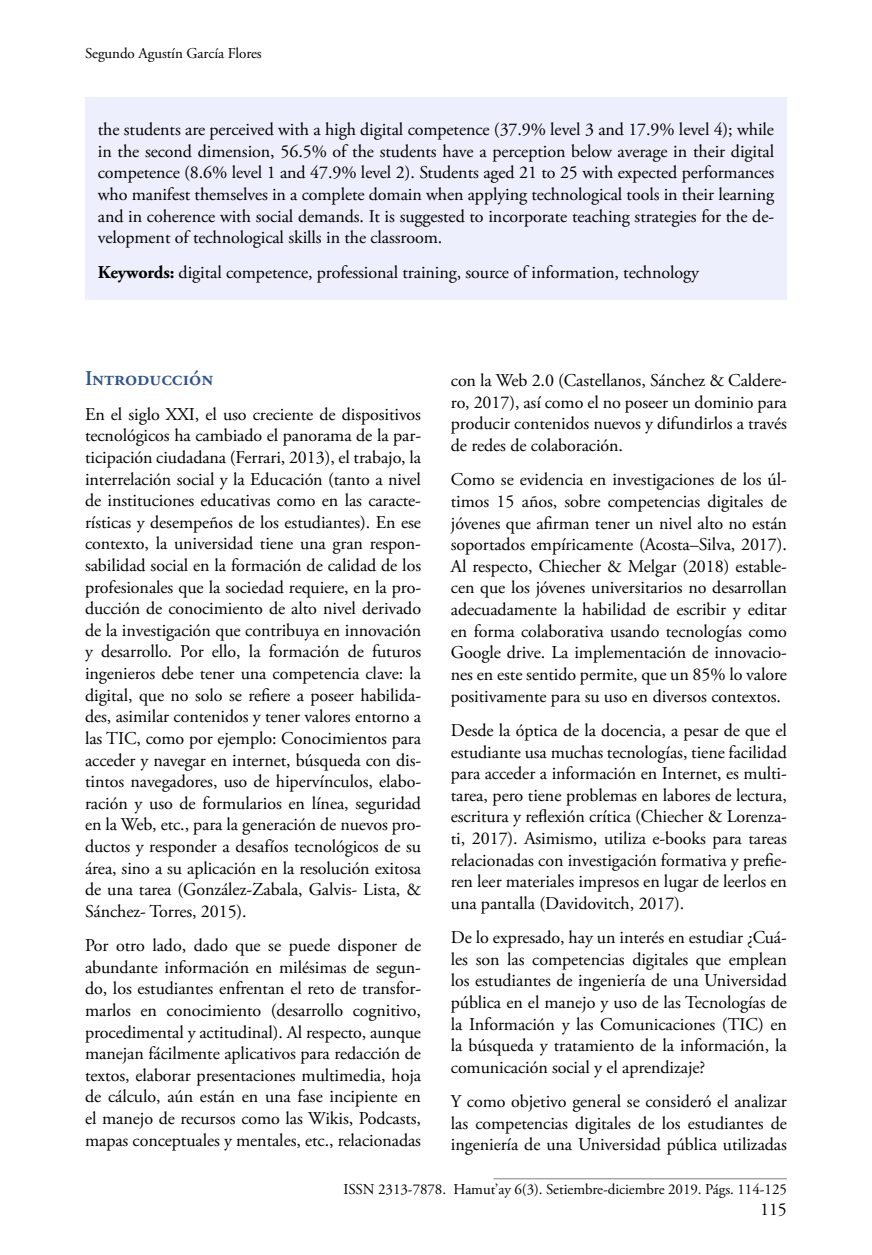
<style>
.page{position:relative;width:872px;height:1255px;background:#fff}
.page>*{position:absolute;margin:0;border:0;box-sizing:border-box;transform-origin:0 0}
.t1{font:600 21px "Adobe Garamond Pro";color:#2f548a}
.t2{font:18px/21.6px "Adobe Garamond Pro";letter-spacing:-.005em;color:#000;text-align:justify}
.t3{font:15px "Adobe Garamond Pro";letter-spacing:-.005em;color:#000}
.s1{font-weight:700}
</style>
<div class="page">
<hr style="left:493px;top:1178px;width:294px;height:1px;background:#808080">
<div style="left:85px;top:98px;width:702px;height:202px;background:#edeffc"></div>
<p class="t3" style="left:85px;top:44px;width:178px">Segundo Agustín García Flores</p>
<p class="t2" style="left:98px;top:119px;width:678px">the students are perceived with a high digital competence (37.9% level 3 and 17.9% level 4); while in the second dimension, 56.5% of the students have a perception below average in their digital competence (8.6% level 1 and 47.9% level 2). Students aged 21 to 25 with expected performances who manifest themselves in a complete domain when applying technological tools in their learning and in coherence with social demands. It is suggested to incorporate teaching strategies for the de&shy;velopment of technological skills in the classroom.</p>
<p class="t2" style="left:98px;top:262px;width:602px"><span class="s1">Keywords:</span> digital competence, professional training, source of information, technology</p>
<p class="t1" style="left:85px;top:366px;width:130px">Introducción</p>
<p class="t2" style="left:85px;top:404px;width:337px">En el siglo XXI, el uso creciente de dispositivos tecnológicos ha cambiado el panorama de la par&shy;ticipación ciudadana (Ferrari, 2013), el trabajo, la interrelación social y la Educación (tanto a nivel de instituciones educativas como en las caracte&shy;rísticas y desempeños de los estudiantes). En ese contexto, la universidad tiene una gran respon&shy;sabilidad social en la formación de calidad de los profesionales que la sociedad requiere, en la pro&shy;ducción de conocimiento de alto nivel derivado de la investigación que contribuya en innovación y desarrollo. Por ello, la formación de futuros ingenieros debe tener una competencia clave: la digital, que no solo se refiere a poseer habilida&shy;des, asimilar contenidos y tener valores entorno a las TIC, como por ejemplo: Conocimientos para acceder y navegar en internet, búsqueda con dis&shy;tintos navegadores, uso de hipervínculos, elabo&shy;ración y uso de formularios en línea, seguridad en la Web, etc., para la generación de nuevos pro&shy;ductos y responder a desafíos tecnológicos de su área, sino a su aplicación en la resolución exitosa de una tarea (González-Zabala, Galvis- Lista, &amp; Sánchez- Torres, 2015).</p>
<p class="t2" style="left:85px;top:935px;width:337px">Por otro lado, dado que se puede disponer de abundante información en milésimas de segun&shy;do, los estudiantes enfrentan el reto de transfor&shy;marlos en conocimiento (desarrollo cognitivo, procedimental y actitudinal). Al respecto, aunque manejan fácilmente aplicativos para redacción de textos, elaborar presentaciones multimedia, hoja de cálculo, aún están en una fase incipiente en el manejo de recursos como las Wikis, Podcasts, mapas conceptuales y mentales, etc., relacionadas</p>
<p class="t2" style="left:451px;top:370px;width:337px">con la Web 2.0 (Castellanos, Sánchez &amp; Caldere&shy;ro, 2017), así como el no poseer un dominio para producir contenidos nuevos y difundirlos a través de redes de colaboración.</p>
<p class="t2" style="left:451px;top:469px;width:337px">Como se evidencia en investigaciones de los úl&shy;timos 15 años, sobre competencias digitales de jóvenes que afirman tener un nivel alto no están soportados empíricamente (Acosta–Silva, 2017).<br>Al respecto, Chiecher &amp; Melgar (2018) estable&shy;cen que los jóvenes universitarios no desarrollan adecuadamente la habilidad de escribir y editar en forma colaborativa usando tecnologías como Google drive. La implementación de innovacio&shy;nes en este sentido permite, que un 85% lo valore positivamente para su uso en diversos contextos.</p>
<p class="t2" style="left:451px;top:720px;width:337px">Desde la óptica de la docencia, a pesar de que el estudiante usa muchas tecnologías, tiene facilidad para acceder a información en Internet, es multi&shy;tarea, pero tiene problemas en labores de lectura, escritura y reflexión crítica (Chiecher &amp; Lorenza&shy;ti, 2017). Asimismo, utiliza e-books para tareas relacionadas con investigación formativa y prefie&shy;ren leer materiales impresos en lugar de leerlos en una pantalla (Davidovitch, 2017).</p>
<p class="t2" style="left:451px;top:927px;width:337px">De lo expresado, hay un interés en estudiar ¿Cuá&shy;les son las competencias digitales que emplean los estudiantes de ingeniería de una Universidad pública en el manejo y uso de las Tecnologías de la Información y las Comunicaciones (TIC) en la búsqueda y tratamiento de la información, la comunicación social y el aprendizaje?</p>
<p class="t2" style="left:451px;top:1091px;width:337px">Y como objetivo general se consideró el analizar las competencias digitales de los estudiantes de ingeniería de una Universidad pública utilizadas</p>
<p class="t3" style="left:343px;top:1179px;width:445px">ISSN 2313-7878. Hamut’ay 6(3). Setiembre-diciembre 2019. Págs. 114-125</p>
<p class="t2" style="left:760px;top:1199px;width:28px">115</p>
</div>
